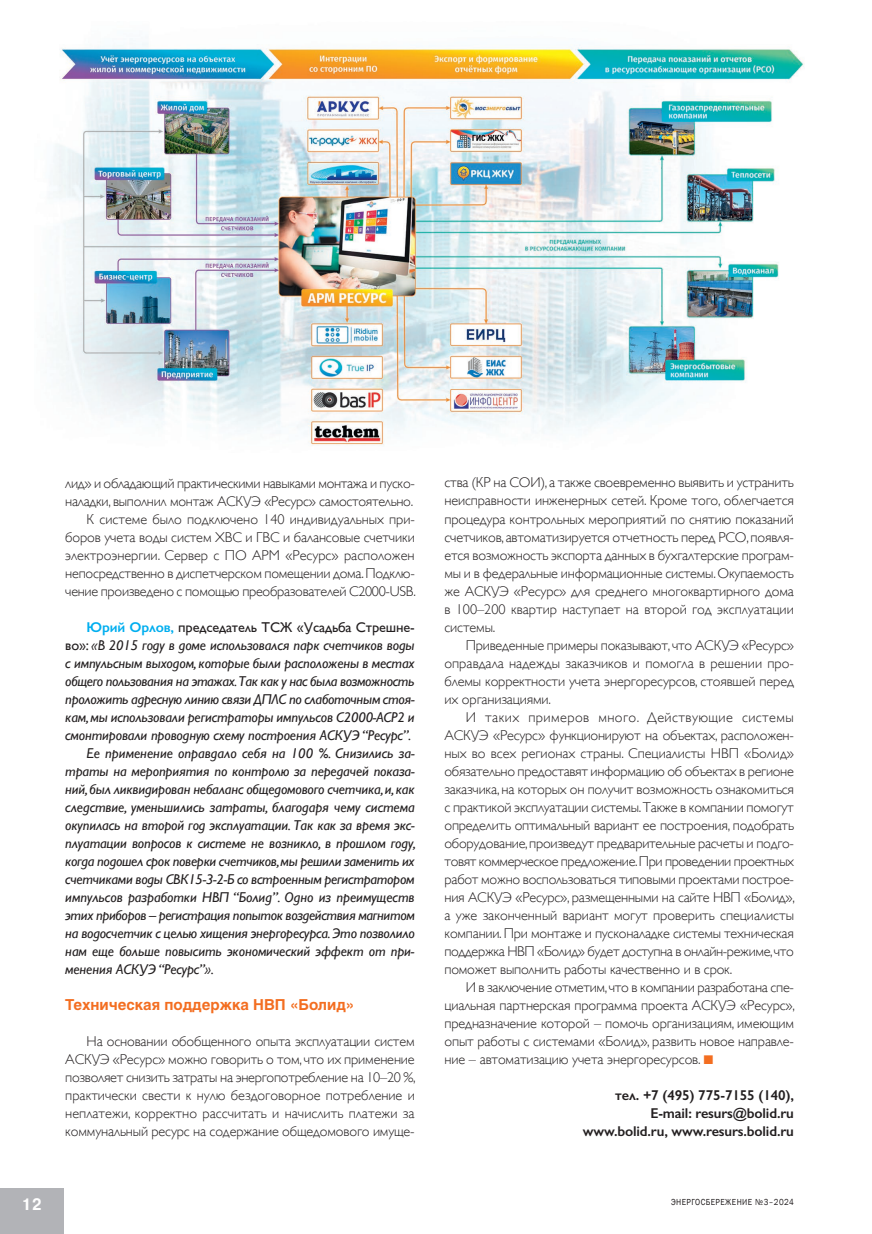
<style>
.page{position:relative;width:872px;height:1234px;background:#fff}
.page>*{position:absolute;margin:0;border:0;box-sizing:border-box;transform-origin:0 0}
.t1{font:700 16.5px "Pragmatica";color:#fff;scale:.89 1}
.t2{font:700 15px "Helios";color:#f36e21}
.t3{font:300 14.25px/18px "Gill Sans";letter-spacing:-.01em;color:#231f20;text-align:justify}
.t4{font:italic 14.25px "Gill Sans";letter-spacing:-.01em;color:#231f20}
.t5{font:600 14.25px/18px "Gill Sans";letter-spacing:-.01em;color:#231f20;text-align:right}
.t6{font:14.25px "Gill Sans";letter-spacing:-.01em;color:#231f20}
.t7{font:9px "Franklin Gothic";letter-spacing:.05em;color:#231f20;scale:.89 1}
.s1{font-weight:600;color:#00aeef}
.s2{font-style:normal}
</style>
<div class="page">
<div style="left:0;top:1188px;width:64px;height:45px;background:#b2b3b7"></div>
<img style="left:47px;top:43px;width:757px;height:403px">
<p class="t1" style="left:22px;top:1193px;width:24px">12</p>
<p class="t3" style="left:65px;top:473px;width:352px;text-align:right">лид» и обладающий практическими навыками монтажа и пуско&shy;наладки, выполнил монтаж АСКУЭ «Ресурс» самостоятельно.<br>К системе было подключено 140 индивидуальных при&shy;боров учета воды систем ХВС и ГВС и балансовые счетчики электроэнергии. Сервер с ПО АРМ «Ресурс» расположен непосредственно в диспетчерском помещении дома. Подклю&shy;чение произведено с помощью преобразователей С2000-USB.</p>
<p class="t6" style="left:87px;top:618px;width:330px"><span class="s1">Юрий Орлов,</span> председатель ТСЖ «Усадьба Стрешне-</p>
<p class="t4" style="left:65px;top:636px;width:351px"><span class="s2">во»:</span> «В 2015 году в доме использовался парк счетчиков воды</p>
<p class="t4" style="left:65px;top:654px;width:351px">с импульсным выходом, которые были расположены в местах</p>
<p class="t4" style="left:65px;top:672px;width:351px">общего пользования на этажах. Так как у нас была возможность</p>
<p class="t4" style="left:65px;top:690px;width:351px">проложить адресную линию связи ДПЛС по слаботочным стоя-</p>
<p class="t4" style="left:65px;top:708px;width:351px">кам, мы использовали регистраторы импульсов С2000-АСР2 и</p>
<p class="t4" style="left:65px;top:726px;width:347px">смонтировали проводную схему построения АСКУЭ “Ресурс”.</p>
<p class="t4" style="left:87px;top:744px;width:329px">Ее применение оправдало себя на 100 %. Снизились за-</p>
<p class="t4" style="left:65px;top:762px;width:351px">траты на мероприятия по контролю за передачей показа-</p>
<p class="t4" style="left:65px;top:780px;width:351px">ний, был ликвидирован небаланс общедомового счетчика, и, как</p>
<p class="t4" style="left:65px;top:798px;width:351px">следствие, уменьшились затраты, благодаря чему система</p>
<p class="t4" style="left:65px;top:816px;width:351px">окупилась на второй год эксплуатации. Так как за время экс-</p>
<p class="t4" style="left:65px;top:834px;width:352px">плуатации вопросов к системе не возникло, в прошлом году,</p>
<p class="t4" style="left:65px;top:852px;width:351px">когда подошел срок поверки счетчиков, мы решили заменить их</p>
<p class="t4" style="left:65px;top:870px;width:351px">счетчиками воды СВК15-3-2-Б со встроенным регистратором</p>
<p class="t4" style="left:65px;top:888px;width:351px">импульсов разработки НВП “Болид”. Одно из преимуществ</p>
<p class="t4" style="left:65px;top:906px;width:351px">этих приборов – регистрация попыток воздействия магнитом</p>
<p class="t4" style="left:65px;top:924px;width:351px">на водосчетчик с целью хищения энергоресурса. Это позволило</p>
<p class="t4" style="left:65px;top:942px;width:351px">нам еще больше повысить экономический эффект от при-</p>
<p class="t4" style="left:65px;top:960px;width:150px">менения АСКУЭ “Ресурс”».</p>
<p class="t2" style="left:65px;top:995px;width:291px">Техническая поддержка НВП «Болид»</p>
<p class="t3" style="left:65px;top:1031px;width:352px;text-indent:21px">На основании обобщенного опыта эксплуатации систем АСКУЭ «Ресурс» можно говорить о том, что их применение позволяет снизить затраты на энергопотребление на 10–20 %, практически свести к нулю бездоговорное потребление и неплатежи, корректно рассчитать и начислить платежи за коммунальный ресурс на содержание общедомового имуще-</p>
<p class="t3" style="left:444px;top:473px;width:351px">ства (КР на СОИ), а также своевременно выявить и устранить неисправности инженерных сетей. Кроме того, облегчается процедура контрольных мероприятий по снятию показаний счетчиков, автоматизируется отчетность перед РСО, появля&shy;ется возможность экспорта данных в бухгалтерские програм&shy;мы и в федеральные информационные системы. Окупаемость же АСКУЭ «Ресурс» для среднего многоквартирного дома в 100–200 квартир наступает на второй год эксплуатации системы.</p>
<p class="t3" style="left:444px;top:635px;width:351px;text-indent:21px">Приведенные примеры показывают, что АСКУЭ «Ресурс» оправдала надежды заказчиков и помогла в решении про&shy;блемы корректности учета энергоресурсов, стоявшей перед их организациями.</p>
<p class="t3" style="left:444px;top:707px;width:352px;text-indent:21px">И таких примеров много. Действующие системы АСКУЭ «Ресурс» функционируют на объектах, расположен&shy;ных во всех регионах страны. Специалисты НВП «Болид» обязательно предоставят информацию об объектах в регионе заказчика, на которых он получит возможность ознакомиться с практикой эксплуатации системы. Также в компании помогут определить оптимальный вариант ее построения, подобрать оборудование, произведут предварительные расчеты и подго&shy;товят коммерческое предложение. При проведении проектных работ можно воспользоваться типовыми проектами построе&shy;ния АСКУЭ «Ресурс», размещенными на сайте НВП «Болид», а уже законченный вариант могут проверить специалисты компании. При монтаже и пусконаладке системы техническая поддержка НВП «Болид» будет доступна в онлайн-режиме, что поможет выполнить работы качественно и в срок.</p>
<p class="t3" style="left:444px;top:977px;width:352px;text-indent:21px">И в заключение отметим, что в компании разработана спе&shy;циальная партнерская программа проекта АСКУЭ «Ресурс», предназначение которой – помочь организациям, имеющим опыт работы с системами «Болид», развить новое направле&shy;ние – автоматизацию учета энергоресурсов.</p>
<p class="t5" style="left:583px;top:1085px;width:213px">тел. +7 (495) 775-7155 (140),<br>E-mail: resurs@bolid.ru www.bolid.ru, www.resurs.bolid.ru</p>
<p class="t7" style="left:671px;top:1196px;width:139px">ЭНЕРГОСБЕРЕЖЕНИЕ №3–2024</p>
</div>
